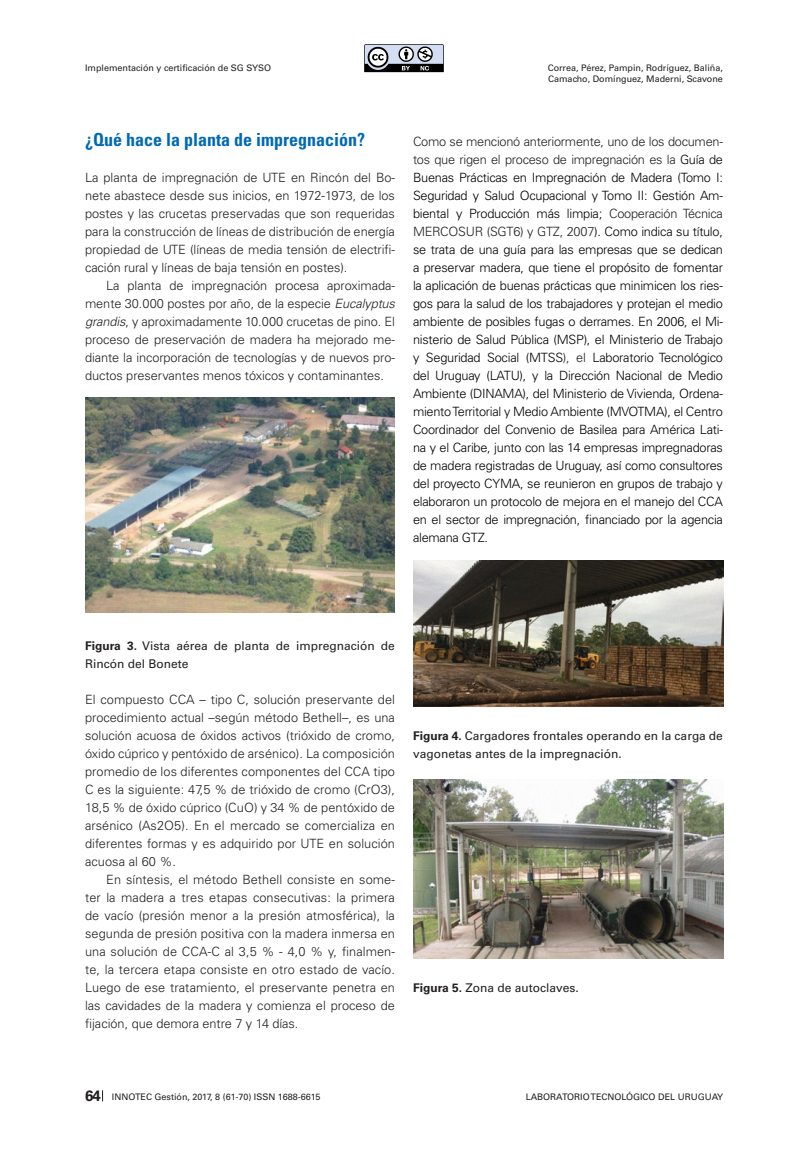
<style>
.page{position:relative;width:808px;height:1149px;background:#fff}
.page>*{position:absolute;margin:0;border:0;box-sizing:border-box;transform-origin:0 0}
.autores{font:700 condensed 18px "Univers LT Std";color:#0069b5}
.t1{font:700 15px "Univers LT Std";color:#231f20}
.texto_normal{font:300 12.75px/18px "Univers LT Std";letter-spacing:-.005em;color:#231f20;text-align:justify}
.texto_normal-2{font:300 12.75px/18px "Univers LT Std";letter-spacing:-.02em;color:#000;text-align:justify}
.figura{font:12px/18px "Univers LT Std";color:#231f20}
.t2{font:9px/10.8px "Univers LT Std";color:#231f20}
.s1{font-style:italic}
.s2{color:#231f20}
.s3{font-weight:700}
</style>
<div class="page">
<svg style="left:364px;top:44px;width:80px;height:28px"></svg>
<img style="left:85px;top:398px;width:310px;height:214px">
<img style="left:413px;top:560px;width:310px;height:146px">
<img style="left:413px;top:779px;width:310px;height:178px">
<p class="t2" style="left:85px;top:62px;width:188px">Implementación y certificación de SG SYSO</p>
<p class="t2" style="left:548px;top:62px;width:177px">Correa, Pérez, Pampin, Rodríguez, Baliña,<br>Camacho, Domínguez, Maderni, Scavone</p>
<p class="autores" style="left:85px;top:128px;width:281px">¿Qué hace la planta de impregnación?</p>
<p class="texto_normal" style="left:85px;top:168px;width:311px">La planta de impregnación de UTE en Rincón del Bo&shy;nete abastece desde sus inicios, en 1972-1973, de los postes y las crucetas preservadas que son requeridas para la construcción de líneas de distribución de energía propiedad de UTE (líneas de media tensión de electrifi&shy;cación rural y líneas de baja tensión en postes).</p>
<p class="texto_normal" style="left:85px;top:276px;width:311px;text-indent:21px">La planta de impregnación procesa aproximada&shy;mente 30.000 postes por año, de la especie <span class="s1">Eucalyptus grandis</span>, y aproximadamente 10.000 crucetas de pino. El proceso de preservación de madera ha mejorado me&shy;diante la incorporación de tecnologías y de nuevos pro&shy;ductos preservantes menos tóxicos y contaminantes.</p>
<p class="texto_normal-2" style="left:413px;top:132px;width:311px"><span class="s2">Como se mencionó anteriormente, uno de los documen&shy;tos que rigen el proceso de impregnación es la</span> Guía de Buenas Prácticas en Impregnación de Madera (Tomo I:<br>Seguridad y Salud Ocupacional y Tomo II: Gestión Am&shy;biental y Producción más limpia; <span class="s2">Cooperación Técnica MERCOSUR (SGT6) y GTZ, 2007</span>). Como indica su título, se trata de una guía para las empresas que se dedican a preservar madera, que tiene el propósito de fomentar la aplicación de buenas prácticas que minimicen los ries&shy;gos para la salud de los trabajadores y protejan el medio ambiente de posibles fugas o derrames. En 2006, el Mi&shy;nisterio de Salud Pública (MSP), el Ministerio de Trabajo y Seguridad Social (MTSS<span class="s2">), el</span> Laboratorio Tecnológico del Uruguay (LATU), y la Dirección Nacional de Medio Ambiente (DINAMA), del Ministerio de Vivienda, Ordena&shy;miento Territorial y Medio Ambiente (MVOTMA), el Centro Coordinador del Convenio de Basilea para América Lati&shy;na y el Caribe, junto con las 14 empresas impregnadoras de madera registradas de Uruguay, así como consultores del proyecto CYMA, se reunieron en grupos de trabajo y elaboraron un protocolo de mejora en el manejo del CCA en el sector de impregnación, financiado por la agencia alemana GTZ.</p>
<p class="figura" style="left:85px;top:636px;width:311px"><span class="s3">Figura 3.</span> Vista aérea de planta de impregnación de<br>Rincón del Bonete</p>
<p class="texto_normal" style="left:85px;top:690px;width:311px">El compuesto CCA – tipo C, solución preservante del procedimiento actual –según método Bethell–, es una solución acuosa de óxidos activos (trióxido de cromo, óxido cúprico y pentóxido de arsénico). La composición promedio de los diferentes componentes del CCA tipo C es la siguiente: 47,5 % de trióxido de cromo (CrO3), 18,5 % de óxido cúprico (CuO) y 34 % de pentóxido de arsénico (As2O5). En el mercado se comercializa en diferentes formas y es adquirido por UTE en solución acuosa al 60 %.</p>
<p class="texto_normal" style="left:85px;top:870px;width:311px;text-indent:21px">En síntesis, el método Bethell consiste en some&shy;ter la madera a tres etapas consecutivas: la primera de vacío (presión menor a la presión atmosférica), la segunda de presión positiva con la madera inmersa en una solución de CCA-C al 3,5 % - 4,0 % y, finalmen&shy;te, la tercera etapa consiste en otro estado de vacío.<br>Luego de ese tratamiento, el preservante penetra en las cavidades de la madera y comienza el proceso de fijación, que demora entre 7 y 14 días.</p>
<p class="figura" style="left:413px;top:726px;width:311px"><span class="s3">Figura 4.</span> Cargadores frontales operando en la carga de vagonetas antes de la impregnación.</p>
<p class="figura" style="left:413px;top:978px;width:167px"><span class="s3">Figura 5.</span> Zona de autoclaves.</p>
<p class="t1" style="left:85px;top:1086px;width:17px">64</p>
<p class="t2" style="left:526px;top:1090px;width:199px">LABORATORIO TECNOLÓGICO DEL URUGUAY</p>
<p class="t2" style="left:112px;top:1090px;width:210px">INNOTEC Gestión, 2017, 8 (61-70) ISSN 1688-6615</p>
</div>
